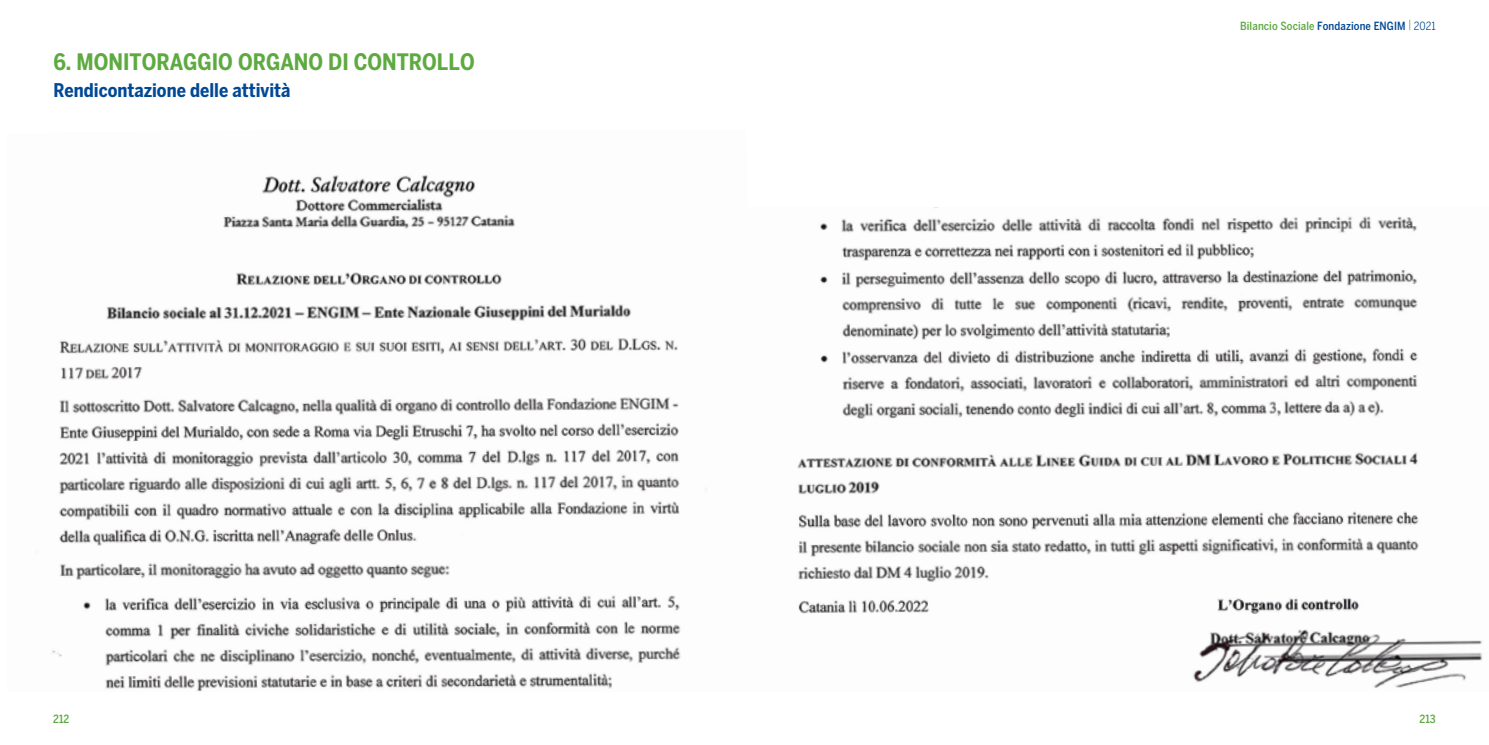
<style>
.page{position:relative;width:1489px;height:745px;background:#fff}
.page>*{position:absolute;margin:0;border:0;box-sizing:border-box;transform-origin:0 0}
.t1{font:700 condensed 22.5px "Benton Sans";color:#5eaa41}
.t2{font:700 condensed 18.75px "Benton Sans";color:#024995}
.t3{font:500 condensed 11.25px "Benton Sans";letter-spacing:.01em;color:#5eaa41}
.s1{color:#024995}
.s2{font-weight:400}
.s3{font-weight:400;color:#024995}
</style>
<div class="page">
<img style="left:52px;top:175px;width:655px;height:516px">
<img style="left:797px;top:207px;width:686px;height:481px">
<h1 class="t1" style="left:53px;top:48px;width:422px">6. MONITORAGGIO ORGANO DI CONTROLLO</h1>
<h2 class="t2" style="left:53px;top:79px;width:238px">Rendicontazione delle attività</h2>
<p class="t3" style="left:1239px;top:19px;width:197px">Bilancio Sociale <span class="s1">Fondazione ENGIM</span> <span class="s2">|</span> <span class="s3">2021</span></p>
<p class="t3" style="left:53px;top:711px;width:18px">212</p>
<p class="t3" style="left:1419px;top:711px;width:18px">213</p>
</div>
